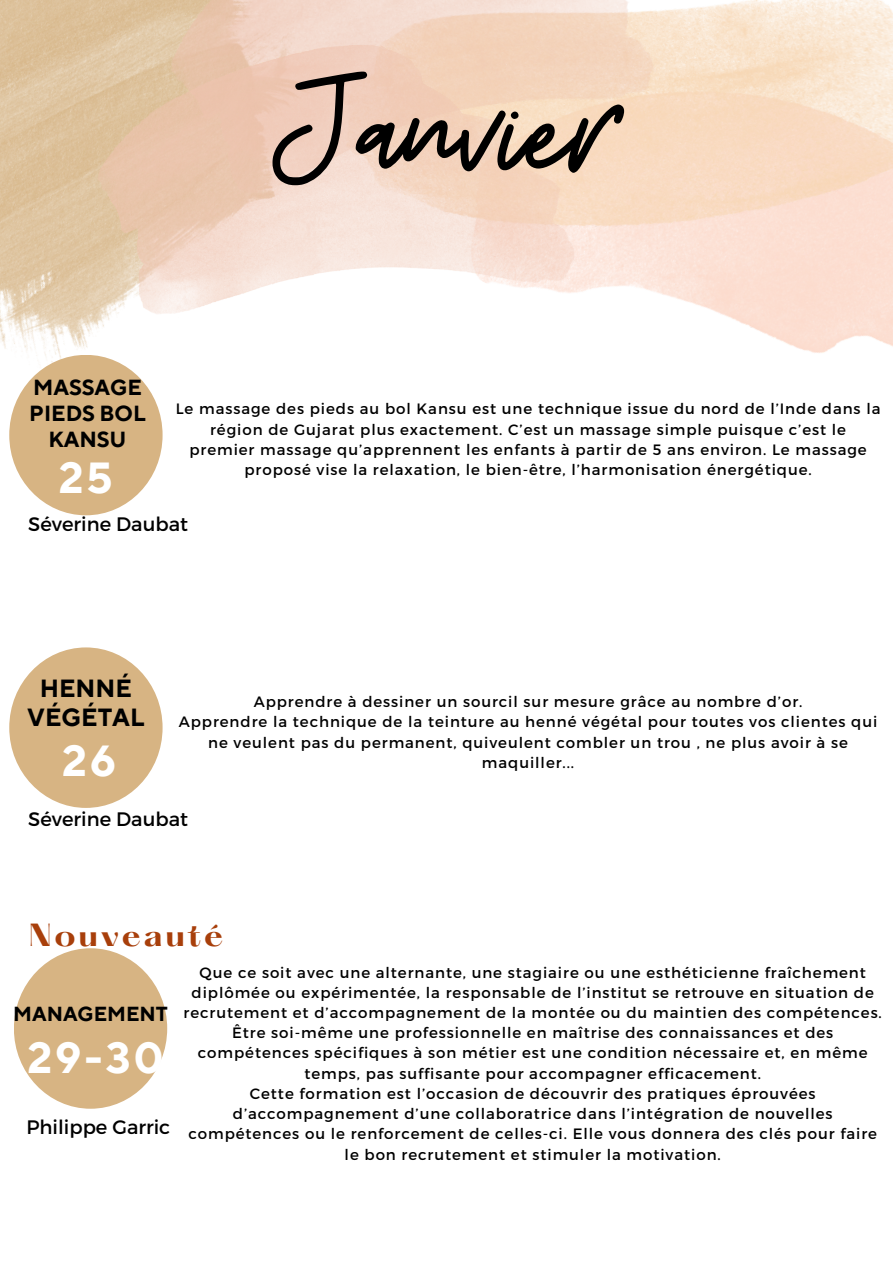
<style>
.page{position:relative;width:893px;height:1264px;background:#fff}
.page>*{position:absolute;margin:0;border:0;box-sizing:border-box;transform-origin:0 0}
.t1{font:149.85px "Beauty Salon Script";color:#000}
.t2{font:700 43.35px "TT Norms Pro";letter-spacing:.06em;color:#fff}
.t3{font:700 28.05px "Hatton";letter-spacing:.1em;color:#a83f0b}
.t4{font:700 24.75px/29.2px "TT Norms Pro";color:#000;text-align:center}
.t5{font:700 21.75px/25.8px "TT Norms Pro";color:#000;text-align:center}
.t6{font:700 20.25px "TT Norms Pro";color:#000}
.t7{font:19.5px "Montserrat";color:#000}
.t8{font:15px/20.2px "Montserrat";letter-spacing:.06em;color:#000;text-align:center}
</style>
<div class="page">
<img style="left:0;top:0;width:163px;height:447px">
<img style="left:577px;top:0;width:315px;height:343px">
<img style="left:133px;top:0;width:534px;height:212px">
<img style="left:87px;top:25px;width:490px;height:294px">
<div style="left:9px;top:355px;width:153px;height:160px;background:#d7b483;border-radius:50%"></div>
<div style="left:9px;top:647px;width:153px;height:161px;background:#d7b483;border-radius:50%"></div>
<div style="left:14px;top:948px;width:153px;height:160px;background:#d7b483;border-radius:50%"></div>
<p class="t1" style="left:275px;top:57px;width:343px">Janvier</p>
<p class="t5" style="left:29px;top:375px;width:118px">MASSAGE<br>PIEDS BOL<br>KANSU</p>
<p class="t2" style="left:59px;top:452px;width:55px">25</p>
<p class="t7" style="left:28px;top:511px;width:161px">Séverine Daubat</p>
<p class="t8" style="left:176px;top:398px;width:706px">Le massage des pieds au bol Kansu est une technique issue du nord de l’Inde dans la région de Gujarat plus exactement. C’est un massage simple puisque c’est le premier massage qu’apprennent les enfants à partir de 5 ans environ. Le massage proposé vise la relaxation, le bien-être, l’harmonisation énergétique.</p>
<p class="t4" style="left:27px;top:674px;width:119px">HENNÉ<br>VÉGÉTAL</p>
<p class="t2" style="left:62px;top:735px;width:56px">26</p>
<p class="t7" style="left:28px;top:806px;width:161px">Séverine Daubat</p>
<p class="t8" style="left:254px;top:690px;width:550px">Apprendre à dessiner un sourcil sur mesure grâce au nombre d’or.</p>
<p class="t8" style="left:179px;top:711px;width:700px">Apprendre la technique de la teinture au henné végétal pour toutes vos clientes qui ne veulent pas du permanent, quiveulent combler un trou , ne plus avoir à se maquiller...</p>
<p class="t3" style="left:29px;top:921px;width:196px">Nouveauté</p>
<p class="t6" style="left:13px;top:1002px;width:156px">MANAGEMENT</p>
<p class="t2" style="left:28px;top:1031px;width:138px">29-30</p>
<p class="t7" style="left:26px;top:1114px;width:145px">Philippe Garric</p>
<p class="t8" style="left:183px;top:961px;width:699px">Que ce soit avec une alternante, une stagiaire ou une esthéticienne fraîchement diplômée ou expérimentée, la responsable de l’institut se retrouve en situation de recrutement et d’accompagnement de la montée ou du maintien des compétences.</p>
<p class="t8" style="left:198px;top:1021px;width:671px">Être soi-même une professionnelle en maîtrise des connaissances et des compétences spécifiques à son métier est une condition nécessaire et, en même temps, pas suffisante pour accompagner efficacement.</p>
<p class="t8" style="left:188px;top:1082px;width:690px">Cette formation est l’occasion de découvrir des pratiques éprouvées d’accompagnement d’une collaboratrice dans l’intégration de nouvelles compétences ou le renforcement de celles-ci. Elle vous donnera des clés pour faire le bon recrutement et stimuler la motivation.</p>
</div>
